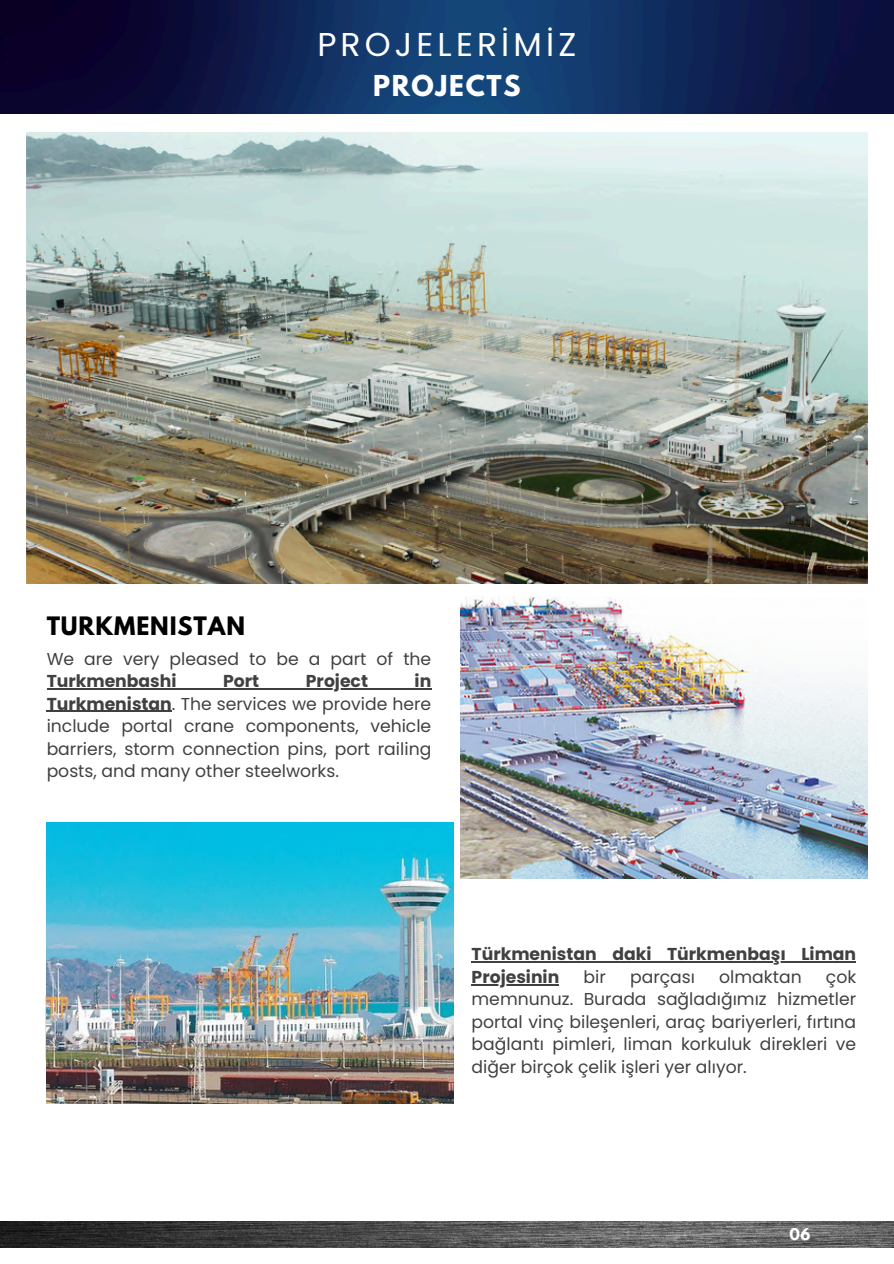
<style>
.page{position:relative;width:894px;height:1264px;background:#fff}
.page>*{position:absolute;margin:0;border:0;box-sizing:border-box;transform-origin:0 0}
.t1{font:33px "Poppins";letter-spacing:.125em;color:#fff}
.t2{font:700 25.5px "League Spartan";letter-spacing:.065em;color:#fff}
.t3{font:700 22.5px "League Spartan";letter-spacing:.04em;color:#000}
.t4{font:17.25px/22.5px "Poppins";color:#000;text-align:justify}
.t5{font:700 17.25px/22.5px "Poppins";color:#000}
.t6{font:700 14.4px "League Spartan";color:#fff}
.s1{font-weight:700}
</style>
<div class="page">
<img style="left:0;top:0;width:893px;height:114px">
<img style="left:27px;top:132px;width:840px;height:451px">
<img style="left:460px;top:597px;width:407px;height:281px">
<img style="left:47px;top:822px;width:406px;height:281px">
<img style="left:0;top:1221px;width:893px;height:26px">
<hr style="left:47px;top:688px;width:384px;height:1px;background:#000">
<hr style="left:47px;top:710px;width:125px;height:1px;background:#000">
<hr style="left:471px;top:961px;width:385px;height:1px;background:#000">
<hr style="left:471px;top:984px;width:88px;height:1px;background:#000">
<p class="t1" style="left:317px;top:21px;width:260px">PROJELERİMİZ</p>
<p class="t2" style="left:373px;top:73px;width:149px">PROJECTS</p>
<h2 class="t3" style="left:47px;top:614px;width:200px">TURKMENISTAN</h2>
<p class="t4" style="left:47px;top:647px;width:386px">We are very pleased to be a part of the</p>
<p class="t5" style="left:47px;top:669px;width:131px">Turkmenbashi</p>
<p class="t5" style="left:223px;top:669px;width:38px">Port</p>
<p class="t5" style="left:306px;top:669px;width:64px">Project</p>
<p class="t4" style="left:47px;top:669px;width:386px;text-indent:368px"><span class="s1">in Turkmenistan</span>. The services we provide here include portal crane components, vehicle barriers, storm connection pins, port railing posts, and many other steelworks.</p>
<p class="t5" style="left:471px;top:943px;width:386px">Türkmenistan daki Türkmenbaşı Liman<br>Projesinin</p>
<p class="t4" style="left:583px;top:965px;width:24px">bir</p>
<p class="t4" style="left:630px;top:965px;width:66px">parçası</p>
<p class="t4" style="left:719px;top:965px;width:84px">olmaktan</p>
<p class="t4" style="left:471px;top:965px;width:386px;text-indent:354px">çok memnunuz. Burada sağladığımız hizmetler portal vinç bileşenleri, araç bariyerleri, fırtına bağlantı pimleri, liman korkuluk direkleri ve diğer birçok çelik işleri yer alıyor.</p>
<p class="t6" style="left:789px;top:1226px;width:23px">06</p>
</div>
